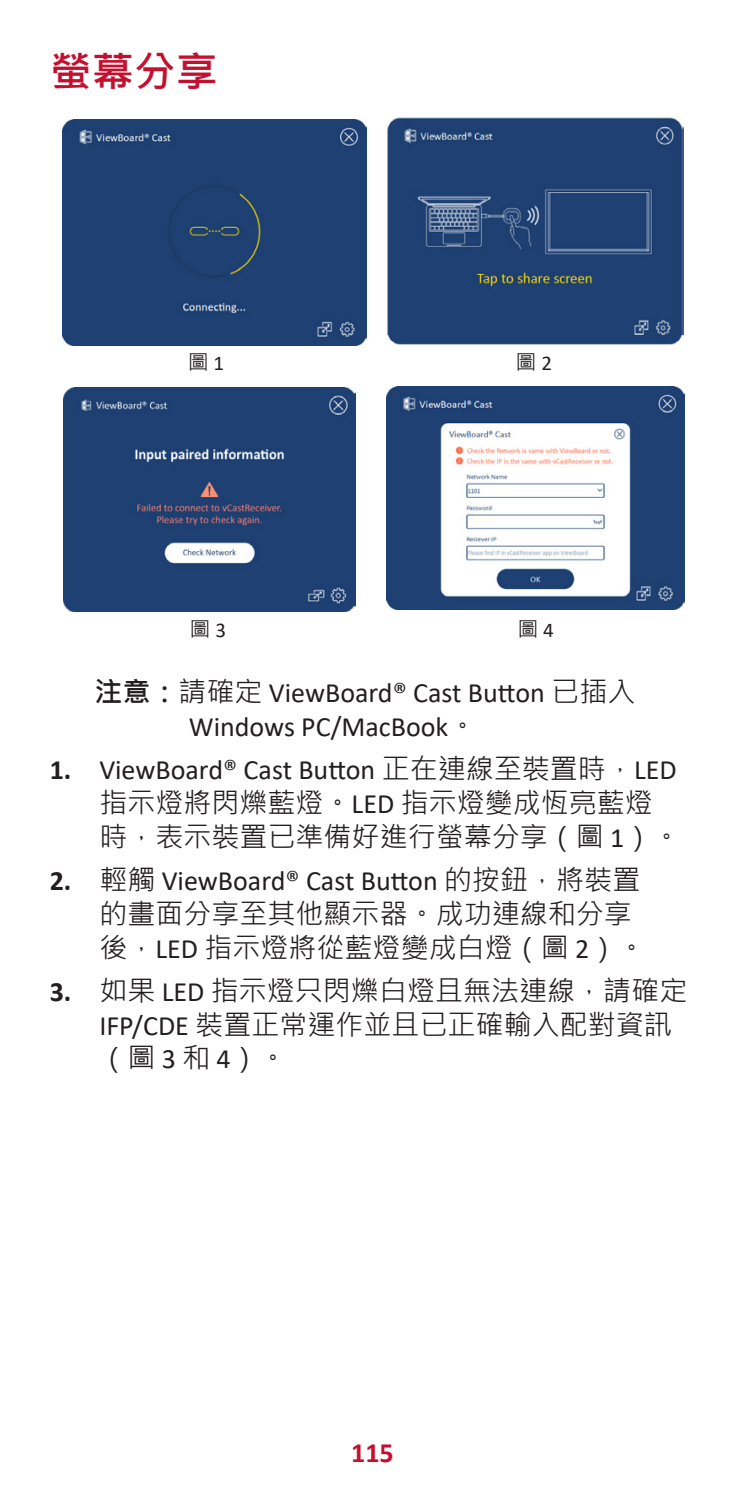
<style>
.page{position:relative;width:745px;height:1489px;background:#fff}
.page>*{position:absolute;margin:0;border:0;box-sizing:border-box;transform-origin:0 0}
.Heading_1{font:700 42px "Microsoft Jheng Hei";color:#c3102f}
.NumberList{font:28px/33.6px "Microsoft Jheng Hei";color:#231f20}
.Note{font:28px/33.6px "Calibri";color:#231f20}
.t1{font:700 28px "Calibri";color:#c3102f}
.Body{font:21px "Microsoft Jheng Hei";color:#231f20}
.s1{font-family:"Calibri"}
.s2{font-family:"Microsoft Jheng Hei";font-weight:700}
.s3{font-family:"Microsoft Jheng Hei"}
.s4{font-family:"Calibri";font-weight:700}
</style>
<div class="page">
<div style="left:62px;top:120px;width:304px;height:225px;background:#1f4073"></div>
<img style="left:387px;top:117px;width:296px;height:228px">
<img style="left:64px;top:388px;width:291px;height:223px">
<img style="left:386px;top:386px;width:297px;height:223px">
<p class="Heading_1" style="left:50px;top:45px;width:169px">螢幕分享</p>
<p class="Body" style="left:188px;top:349px;width:38px">圖 <span class="s1">1</span></p>
<p class="Body" style="left:515px;top:349px;width:38px">圖 <span class="s1">2</span></p>
<p class="Body" style="left:189px;top:616px;width:38px">圖 <span class="s1">3</span></p>
<p class="Body" style="left:517px;top:616px;width:38px">圖 <span class="s1">4</span></p>
<p class="Note" style="left:189px;top:675px;width:448px;text-indent:-94px"><span class="s2">注意：</span><span class="s3">請確定</span> ViewBoard® Cast Button <span class="s3">已插入<br></span>Windows PC/MacBook<span class="s3">。</span></p>
<p class="NumberList" style="left:99px;top:752px;width:582px;text-indent:-50px"><span class="s4">1.</span> <span class="s1">ViewBoard® Cast Button</span> 正在連線至裝置時，<span class="s1">LED</span>指示燈將閃爍藍燈。<span class="s1">LED</span> 指示燈變成恆亮藍燈時，表示裝置已準備好進行螢幕分享（圖 <span class="s1">1</span>）。</p>
<p class="NumberList" style="left:99px;top:863px;width:547px;text-indent:-50px"><span class="s4">2.</span> 輕觸 <span class="s1">ViewBoard® Cast Button</span> 的按鈕，將裝置的畫面分享至其他顯示器。成功連線和分享後，<span class="s1">LED</span> 指示燈將從藍燈變成白燈（圖 <span class="s1">2</span>）。</p>
<p class="NumberList" style="left:99px;top:973px;width:589px;text-indent:-50px"><span class="s4">3.</span> 如果 <span class="s1">LED</span> 指示燈只閃爍白燈且無法連線，請確定<br><span class="s1">IFP/CDE</span> 裝置正常運作並且已正確輸入配對資訊（圖 <span class="s1">3</span> 和 <span class="s1">4</span>）。</p>
<p class="t1" style="left:351px;top:1432px;width:44px">115</p>
</div>
